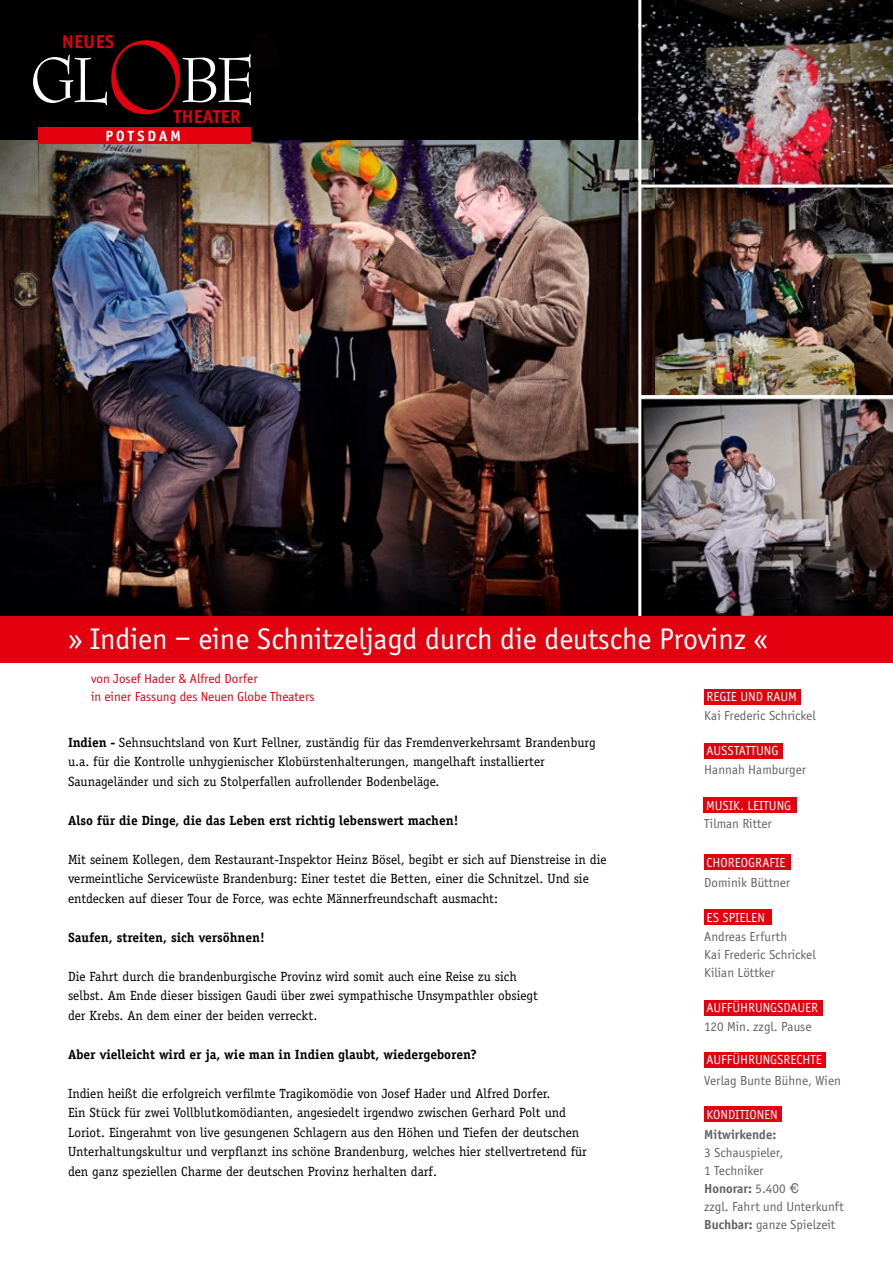
<style>
.page{position:relative;width:893px;height:1263px;background:#fff}
.page>*{position:absolute;margin:0;border:0;box-sizing:border-box;transform-origin:0 0}
.t1{font:69.15px "Bernhard Modern Std";color:#fff;scale:.92 1}
.t2{font:30.75px "Officina Sans";color:#fff}
.t3{font:700 19.35px "Officina Sans";letter-spacing:.01em;color:#e3000f}
.t4{font:700 15.3px "Officina Sans";letter-spacing:.2em;color:#fff}
.t5{font:13.5px/18px "Officina Sans";color:#636362}
.t6{font:13.5px "Officina Sans";color:#fff}
.t7{font:13.5px/18px "Officina Sans";color:#e3000f}
.t8{font:700 13.5px "Officina Sans";color:#636362}
.t9{font:13.35px/19.5px "Officina Serif";color:#000}
.t10{font:700 13.35px "Officina Serif";color:#000}
.s1{font-size:111.3px;color:#e3000f}
.s2{font-weight:700}
.s3{font-family:"Helvetica"}
</style>
<div class="page">
<div style="left:704px;top:1052px;width:122px;height:16px;background:#e3000f"></div>
<div style="left:0;top:0;width:646px;height:481px;background:#000"></div>
<img style="left:654px;top:188px;width:239px;height:207px">
<img style="left:641px;top:0;width:252px;height:185px">
<img style="left:0;top:140px;width:654px;height:476px">
<img style="left:641px;top:398px;width:252px;height:218px">
<hr style="left:641px;top:185px;width:252px;height:3px;background:#fff">
<hr style="left:639px;top:395px;width:254px;height:3px;background:#fff">
<hr style="left:638px;top:0;width:3px;height:618px;background:#fff">
<div style="left:0;top:616px;width:893px;height:47px;background:#e3000f"></div>
<div style="left:38px;top:128px;width:213px;height:16px;background:#e3000f"></div>
<div style="left:704px;top:689px;width:97px;height:16px;background:#e3000f"></div>
<div style="left:704px;top:743px;width:79px;height:16px;background:#e3000f"></div>
<div style="left:704px;top:909px;width:68px;height:16px;background:#e3000f"></div>
<div style="left:704px;top:797px;width:93px;height:16px;background:#e3000f"></div>
<div style="left:704px;top:854px;width:87px;height:16px;background:#e3000f"></div>
<div style="left:704px;top:1000px;width:119px;height:16px;background:#e3000f"></div>
<div style="left:704px;top:1106px;width:78px;height:16px;background:#e3000f"></div>
<h3 class="t3" style="left:62px;top:30px;width:54px">NEUES</h3>
<h1 class="t1" style="left:30px;top:43px;width:246px">GL<span class="s1">O</span>BE</h1>
<h3 class="t3" style="left:174px;top:104px;width:68px">THEATER</h3>
<p class="t4" style="left:105px;top:127px;width:77px">POTSDAM</p>
<h2 class="t2" style="left:68px;top:621px;width:702px">» Indien – eine Schnitzeljagd durch die deutsche Provinz «</h2>
<p class="t7" style="left:91px;top:669px;width:225px">von Josef Hader &amp; Alfred Dorfer<br>in einer Fassung des Neuen Globe Theaters</p>
<p class="t9" style="left:68px;top:732px;width:529px"><span class="s2">Indien -</span> Sehnsuchtsland von Kurt Fellner, zuständig für das Fremdenverkehrsamt Brandenburg u.a. für die Kontrolle unhygienischer Klobürstenhalterungen, mangelhaft installierter<br>Saunageländer und sich zu Stolperfallen aufrollender Bodenbeläge.</p>
<p class="t10" style="left:68px;top:812px;width:392px">Also für die Dinge, die das Leben erst richtig lebenswert machen!</p>
<p class="t9" style="left:68px;top:849px;width:540px">Mit seinem Kollegen, dem Restaurant-Inspektor Heinz Bösel, begibt er sich auf Dienstreise in die vermeintliche Servicewüste Brandenburg: Einer testet die Betten, einer die Schnitzel. Und sie entdecken auf dieser Tour de Force, was echte Männerfreundschaft ausmacht:</p>
<p class="t10" style="left:68px;top:929px;width:198px">Saufen, streiten, sich versöhnen!</p>
<p class="t9" style="left:68px;top:966px;width:472px">Die Fahrt durch die brandenburgische Provinz wird somit auch eine Reise zu sich selbst. Am Ende dieser bissigen Gaudi über zwei sympathische Unsympathler obsiegt der Krebs. An dem einer der beiden verreckt.</p>
<p class="t10" style="left:68px;top:1046px;width:410px">Aber vielleicht wird er ja, wie man in Indien glaubt, wiedergeboren?</p>
<p class="t9" style="left:68px;top:1083px;width:520px">Indien heißt die erfolgreich verfilmte Tragikomödie von Josef Hader und Alfred Dorfer.<br>Ein Stück für zwei Vollblutkomödianten, angesiedelt irgendwo zwischen Gerhard Polt und Loriot. Eingerahmt von live gesungenen Schlagern aus den Höhen und Tiefen der deutschen Unterhaltungskultur und verpflanzt ins schöne Brandenburg, welches hier stellvertretend für den ganz speziellen Charme der deutschen Provinz herhalten darf.</p>
<p class="t6" style="left:707px;top:689px;width:92px">REGIE UND RAUM</p>
<p class="t5" style="left:704px;top:707px;width:113px">Kai Frederic Schrickel</p>
<p class="t6" style="left:707px;top:743px;width:73px">AUSSTATTUNG</p>
<p class="t5" style="left:704px;top:761px;width:103px">Hannah Hamburger</p>
<p class="t6" style="left:706px;top:798px;width:87px">MUSIK. LEITUNG</p>
<p class="t5" style="left:704px;top:815px;width:69px">Tilman Ritter</p>
<p class="t6" style="left:707px;top:855px;width:80px">CHOREOGRAFIE</p>
<p class="t5" style="left:704px;top:873px;width:87px">Dominik Büttner</p>
<p class="t6" style="left:707px;top:910px;width:60px">ES SPIELEN</p>
<p class="t5" style="left:704px;top:927px;width:113px">Andreas Erfurth<br>Kai Frederic Schrickel<br>Kilian Löttker</p>
<p class="t6" style="left:707px;top:1000px;width:113px">AUFFÜHRUNGSDAUER</p>
<p class="t5" style="left:704px;top:1017px;width:109px">120 Min. zzgl. Pause</p>
<p class="t6" style="left:707px;top:1052px;width:117px">AUFFÜHRUNGSRECHTE</p>
<p class="t5" style="left:704px;top:1071px;width:138px">Verlag Bunte Bühne, Wien</p>
<p class="t6" style="left:707px;top:1107px;width:73px">KONDITIONEN</p>
<p class="t8" style="left:704px;top:1126px;width:74px">Mitwirkende:</p>
<p class="t5" style="left:704px;top:1143px;width:141px">3 Schauspieler,<br>1 Techniker<br><span class="s2">Honorar:</span> 5.400 <span class="s3">€<br></span>zzgl. Fahrt und Unterkunft<br><span class="s2">Buchbar:</span> ganze Spielzeit</p>
</div>
